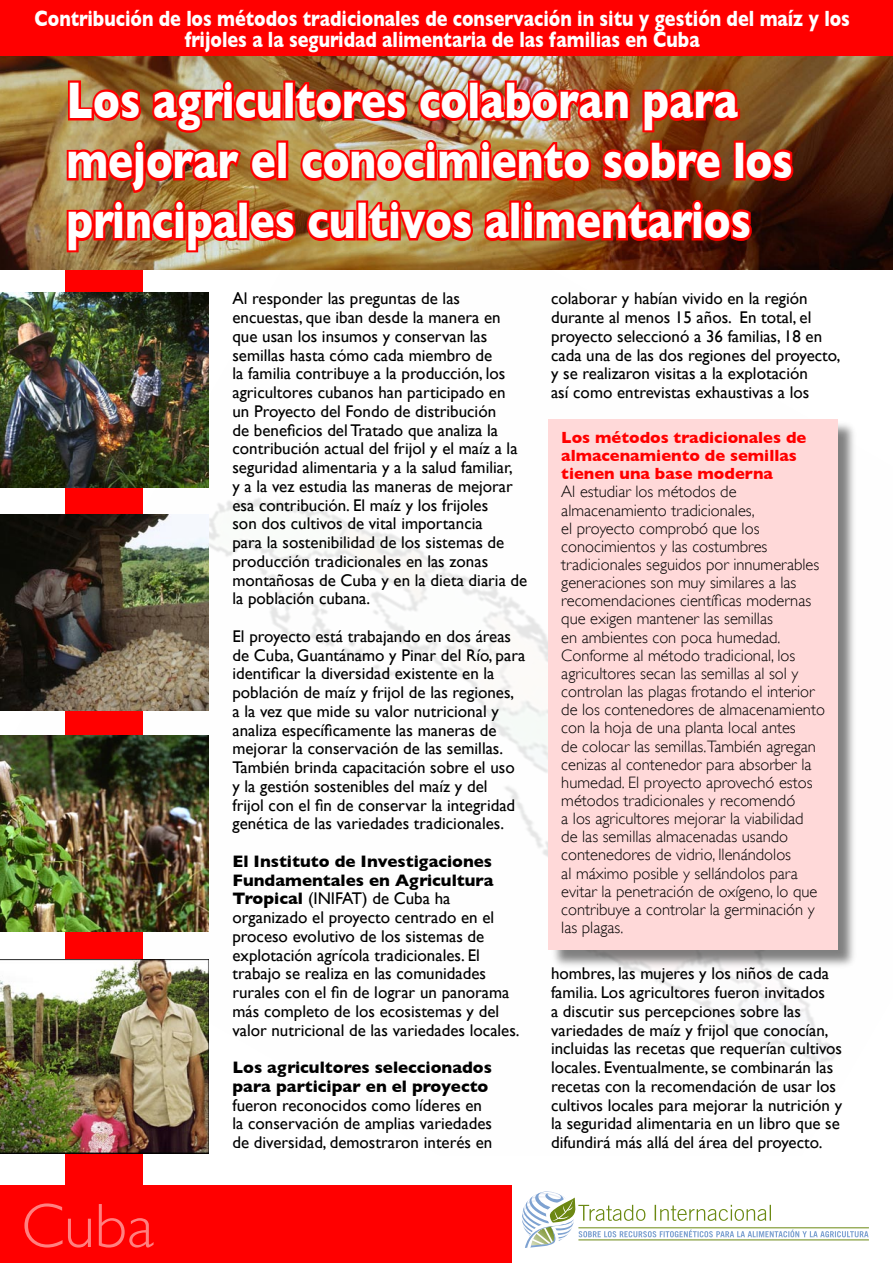
<style>
.page{position:relative;width:893px;height:1263px;background:#fff}
.page>*{position:absolute;margin:0;border:0;box-sizing:border-box;transform-origin:0 0}
.t1{font:300 63px "Gill Sans";color:#ff8080}
.t2{font:700 52.5px/60px "Gill Sans";color:#fff;scale:.8 1}
.t3{font:700 22.5px/21px "Gill Sans";color:#fff;text-align:center;scale:.8 1}
.t4{font:16.95px/18.8px "Gill Sans";color:#000}
.t5{font:700 16.95px/18.8px "Gill Sans";color:#000}
.t6{font:300 16.5px/18.1px "Gill Sans";color:#000}
.t7{font:700 16.5px/18.1px "Gill Sans";color:#f00}
.t8{font:700 6px "Trade Gothic";letter-spacing:.02em;color:#000}
.s1{font-weight:700}
</style>
<div class="page">
<img style="left:0;top:269px;width:893px;height:885px">
<div style="left:550px;top:420px;width:308px;height:549px;background:#000;opacity:.5"></div>
<div style="left:549px;top:419px;width:289px;height:530px;background:#ffd9d9"></div>
<div style="left:0;top:1185px;width:512px;height:78px;background:#f00"></div>
<div style="left:65px;top:264px;width:78px;height:924px;background:#f00"></div>
<img style="left:0;top:292px;width:208px;height:196px">
<img style="left:0;top:514px;width:208px;height:196px">
<img style="left:0;top:736px;width:208px;height:195px">
<img style="left:0;top:960px;width:208px;height:194px">
<img style="left:0;top:55px;width:893px;height:214px">
<div style="left:0;top:0;width:893px;height:55px;background:#f00"></div>
<img style="left:64px;top:77px;width:733px;height:178px">
<hr style="left:578px;top:1227px;width:291px;height:1px;background:#6b8912">
<hr style="left:578px;top:1239px;width:291px;height:1px;background:#6b8912">
<svg style="left:522px;top:1191px;width:346px;height:57px"></svg>
<h3 class="t3" style="left:34px;top:8px;width:1021px">Contribución de los métodos tradicionales de conservación in situ y gestión del maíz y los frijoles a la seguridad alimentaria de las familias en Cuba</h3>
<h2 class="t2" style="left:67px;top:70px;width:909px">Los agricultores colaboran para mejorar el conocimiento sobre los principales cultivos alimentarios</h2>
<h1 class="t1" style="left:21px;top:1189px;width:134px">Cuba</h1>
<p class="t4" style="left:232px;top:289px;width:296px">Al responder las preguntas de las encuestas, que iban desde la manera en que usan los insumos y conservan las semillas hasta cómo cada miembro de<br>la familia contribuye a la producción, los agricultores cubanos han participado en<br>un Proyecto del Fondo de distribución<br>de beneficios del Tratado que analiza la contribución actual del frijol y el maíz a la seguridad alimentaria y a la salud familiar,<br>y a la vez estudia las maneras de mejorar esa contribución. El maíz y los frijoles<br>son dos cultivos de vital importancia<br>para la sostenibilidad de los sistemas de producción tradicionales en las zonas montañosas de Cuba y en la dieta diaria de la población cubana.</p>
<p class="t4" style="left:232px;top:627px;width:294px">El proyecto está trabajando en dos áreas de Cuba, Guantánamo y Pinar del Río, para identificar la diversidad existente en la población de maíz y frijol de las regiones, a la vez que mide su valor nutricional y analiza específicamente las maneras de mejorar la conservación de las semillas.<br>También brinda capacitación sobre el uso y la gestión sostenibles del maíz y del<br>frijol con el fin de conservar la integridad genética de las variedades tradicionales.</p>
<p class="t4" style="left:232px;top:852px;width:289px"><span class="s1">El Instituto de Investigaciones Fundamentales en Agricultura Tropical</span> (INIFAT) de Cuba ha organizado el proyecto centrado en el proceso evolutivo de los sistemas de explotación agrícola tradicionales. El trabajo se realiza en las comunidades rurales con el fin de lograr un panorama más completo de los ecosistemas y del valor nutricional de las variedades locales.</p>
<p class="t5" style="left:232px;top:1058px;width:261px">Los agricultores seleccionados para participar en el proyecto</p>
<p class="t4" style="left:232px;top:1095px;width:261px">fueron reconocidos como líderes en la conservación de amplias variedades de diversidad, demostraron interés en</p>
<p class="t8" style="left:494px;top:1041px;width:16px;rotate:-90deg">Russo</p>
<p class="t4" style="left:551px;top:289px;width:291px">colaborar y habían vivido en la región durante al menos 15 años. En total, el proyecto seleccionó a 36 familias, 18 en cada una de las dos regiones del proyecto, y se realizaron visitas a la explotación<br>así como entrevistas exhaustivas a los</p>
<p class="t7" style="left:561px;top:428px;width:247px">Los métodos tradicionales de almacenamiento de semillas tienen una base moderna</p>
<p class="t6" style="left:561px;top:483px;width:265px">Al estudiar los métodos de almacenamiento tradicionales,<br>el proyecto comprobó que los conocimientos y las costumbres tradicionales seguidos por innumerables generaciones son muy similares a las recomendaciones científicas modernas que exigen mantener las semillas<br>en ambientes con poca humedad.<br>Conforme al método tradicional, los agricultores secan las semillas al sol y controlan las plagas frotando el interior de los contenedores de almacenamiento con la hoja de una planta local antes<br>de colocar las semillas.También agregan cenizas al contenedor para absorber la humedad. El proyecto aprovechó estos métodos tradicionales y recomendó<br>a los agricultores mejorar la viabilidad<br>de las semillas almacenadas usando contenedores de vidrio, llenándolos<br>al máximo posible y sellándolos para evitar la penetración de oxígeno, lo que contribuye a controlar la germinación y las plagas.</p>
<p class="t4" style="left:551px;top:964px;width:293px">hombres, las mujeres y los niños de cada familia. Los agricultores fueron invitados<br>a discutir sus percepciones sobre las variedades de maíz y frijol que conocían, incluidas las recetas que requerían cultivos locales. Eventualmente, se combinarán las recetas con la recomendación de usar los cultivos locales para mejorar la nutrición y la seguridad alimentaria en un libro que se difundirá más allá del área del proyecto.</p>
</div>
